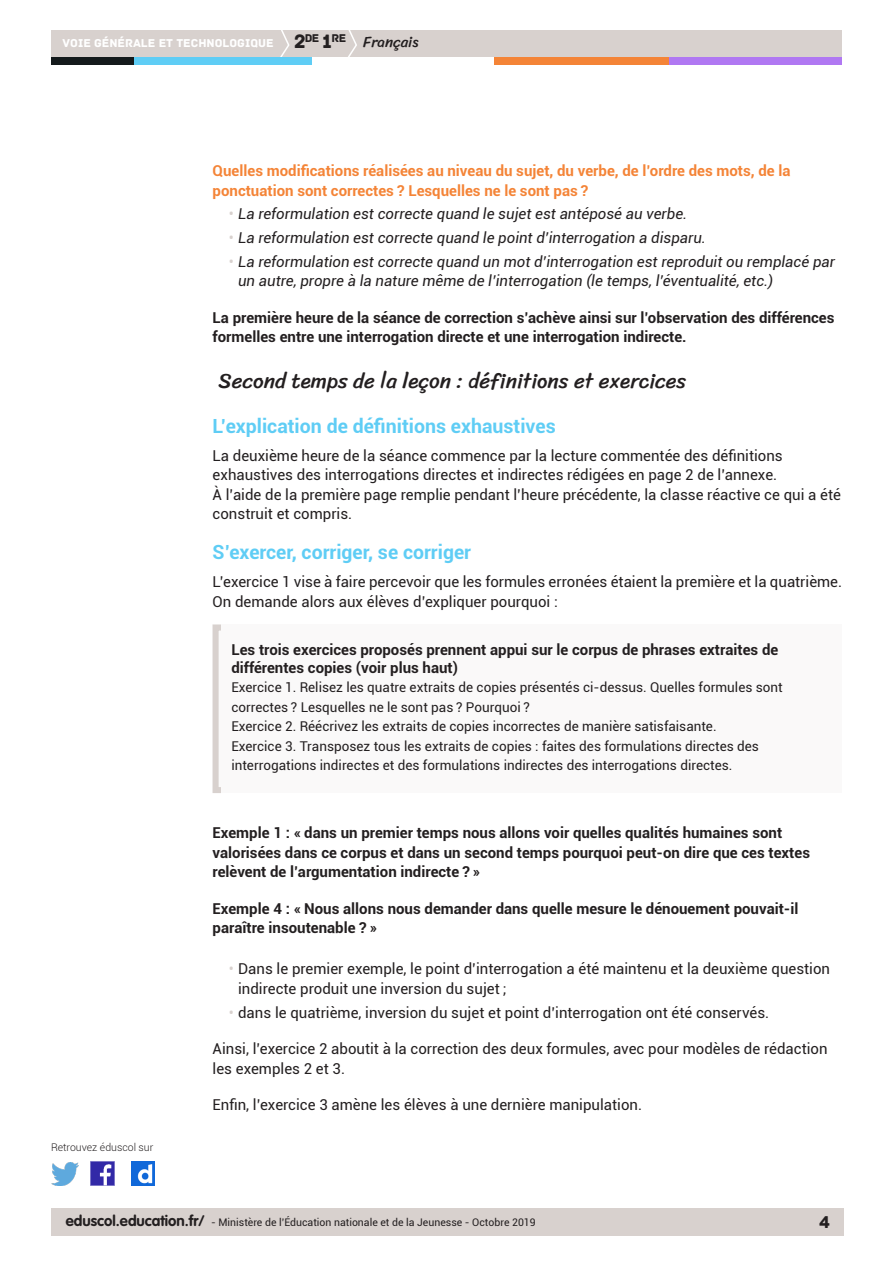
<style>
.page{position:relative;width:893px;height:1263px;background:#fff}
.page>*{position:absolute;margin:0;border:0;box-sizing:border-box;transform-origin:0 0}
._02_titre_1{font:21px "Sriracha";color:#231f20}
._03_titre_2{font:700 19.5px "Roboto";color:#5fcdf5}
.t1{font:18px "Archive";color:#231f20}
.Texte_courant{font:15px/19.5px "Roboto";color:#231f20}
.Texte_courant-2{font:700 15px/19.5px "Roboto";color:#231f20}
.t2{font:italic 15px/19.5px "Roboto";color:#231f20}
._04_titre_3{font:700 15px/19.5px "Roboto";color:#f48437}
._08_Titre_encadré{font:700 15px/18px "Roboto";color:#231f20}
.t3{font:15px "Sriracha";color:#231f20}
._08_txt_encadré{font:13.5px/19.5px "Roboto";color:#231f20}
.t4{font:12px "Archive";color:#fff}
.t5{font:11.85px "Archive";color:#231f20}
.t6{font:10.5px "Roboto";color:#231f20}
.t7{font:300 10.5px "Roboto";color:#231f20}
.s1{font-size:20.4px}
.s2{font-style:normal;color:#d8d1ce}
.s3{color:#d8d1ce}
.s4{font-family:"VAG Rounded Std";font-weight:700;font-size:15px}
</style>
<div class="page">
<div style="left:51px;top:1209px;width:792px;height:27px;background:#d8d1ce"></div>
<div style="left:51px;top:30px;width:791px;height:27px;background:#d8d1ce"></div>
<svg style="left:280px;top:30px;width:10px;height:27px"></svg>
<svg style="left:348px;top:30px;width:9px;height:27px"></svg>
<div style="left:133px;top:57px;width:179px;height:8px;background:#5fcdf5"></div>
<div style="left:51px;top:57px;width:82px;height:8px;background:#141a1c"></div>
<div style="left:667px;top:57px;width:175px;height:8px;background:#b078f2"></div>
<div style="left:494px;top:57px;width:175px;height:8px;background:#f48437"></div>
<img style="left:91px;top:1162px;width:23px;height:23px">
<img style="left:51px;top:1163px;width:28px;height:22px">
<img style="left:132px;top:1162px;width:22px;height:23px">
<div style="left:213px;top:624px;width:629px;height:169px;background:#faf9f9"></div>
<p class="t5" style="left:294px;top:31px;width:54px"><span class="s1">2</span>DE <span class="s1">1</span>RE</p>
<p class="t4" style="left:63px;top:36px;width:212px">VOIE GÉNÉRALE ET TECHNOLOGIQUE</p>
<p class="t3" style="left:363px;top:33px;width:57px">Français</p>
<p class="_04_titre_3" style="left:213px;top:160px;width:579px">Quelles modifications réalisées au niveau du sujet, du verbe, de l’ordre des mots, de la ponctuation sont correctes ? Lesquelles ne le sont pas ?</p>
<p class="t2" style="left:229px;top:204px;width:460px"><span class="s2">•</span> La reformulation est correcte quand le sujet est antéposé au verbe.</p>
<p class="t2" style="left:229px;top:227px;width:478px"><span class="s2">•</span> La reformulation est correcte quand le point d’interrogation a disparu.</p>
<p class="t2" style="left:238px;top:251px;width:598px;text-indent:-9px"><span class="s2">•</span> La reformulation est correcte quand un mot d’interrogation est reproduit ou remplacé par un autre, propre à la nature même de l’interrogation (le temps, l’éventualité, etc.)</p>
<p class="Texte_courant-2" style="left:213px;top:307px;width:623px">La première heure de la séance de correction s’achève ainsi sur l’observation des différences formelles entre une interrogation directe et une interrogation indirecte.</p>
<p class="_02_titre_1" style="left:219px;top:368px;width:469px">Second temps de la leçon : définitions et exercices</p>
<p class="_03_titre_2" style="left:213px;top:412px;width:345px">L’explication de définitions exhaustives</p>
<p class="Texte_courant" style="left:213px;top:445px;width:630px">La deuxième heure de la séance commence par la lecture commentée des définitions exhaustives des interrogations directes et indirectes rédigées en page 2 de l’annexe.<br>À l’aide de la première page remplie pendant l’heure précédente, la classe réactive ce qui a été construit et compris.</p>
<p class="_03_titre_2" style="left:213px;top:539px;width:260px">S’exercer, corriger, se corriger</p>
<p class="Texte_courant" style="left:213px;top:572px;width:631px">L’exercice 1 vise à faire percevoir que les formules erronées étaient la première et la quatrième.<br>On demande alors aux élèves d’expliquer pourquoi :</p>
<p class="_08_Titre_encadré" style="left:231px;top:640px;width:548px">Les trois exercices proposés prennent appui sur le corpus de phrases extraites de différentes copies (voir plus haut)</p>
<p class="_08_txt_encadré" style="left:231px;top:677px;width:553px">Exercice 1. Relisez les quatre extraits de copies présentés ci-dessus. Quelles formules sont correctes ? Lesquelles ne le sont pas ? Pourquoi ?</p>
<p class="_08_txt_encadré" style="left:231px;top:716px;width:487px">Exercice 2. Réécrivez les extraits de copies incorrectes de manière satisfaisante.</p>
<p class="_08_txt_encadré" style="left:231px;top:735px;width:529px">Exercice 3. Transposez tous les extraits de copies : faites des formulations directes des interrogations indirectes et des formulations indirectes des interrogations directes.</p>
<p class="t7" style="left:51px;top:1140px;width:104px">Retrouvez éduscol sur</p>
<p class="Texte_courant-2" style="left:213px;top:823px;width:599px">Exemple 1 : « dans un premier temps nous allons voir quelles qualités humaines sont valorisées dans ce corpus et dans un second temps pourquoi peut-on dire que ces textes relèvent de l’argumentation indirecte ? »</p>
<p class="Texte_courant-2" style="left:213px;top:898px;width:587px">Exemple 4 : « Nous allons nous demander dans quelle mesure le dénouement pouvait-il paraître insoutenable ? »</p>
<p class="Texte_courant" style="left:238px;top:958px;width:593px;text-indent:-9px"><span class="s3">•</span> Dans le premier exemple, le point d’interrogation a été maintenu et la deuxième question indirecte produit une inversion du sujet ;</p>
<p class="Texte_courant" style="left:229px;top:1002px;width:542px"><span class="s3">•</span> dans le quatrième, inversion du sujet et point d’interrogation ont été conservés.</p>
<p class="Texte_courant" style="left:213px;top:1038px;width:616px">Ainsi, l’exercice 2 aboutit à la correction des deux formules, avec pour modèles de rédaction les exemples 2 et 3.</p>
<p class="Texte_courant" style="left:213px;top:1094px;width:431px">Enfin, l’exercice 3 amène les élèves à une dernière manipulation.</p>
<p class="t6" style="left:66px;top:1215px;width:471px"><span class="s4">eduscol.education.fr/</span> - Ministère de l’Éducation nationale et de la Jeunesse - Octobre 2019</p>
<p class="t1" style="left:819px;top:1211px;width:13px">4</p>
</div>
